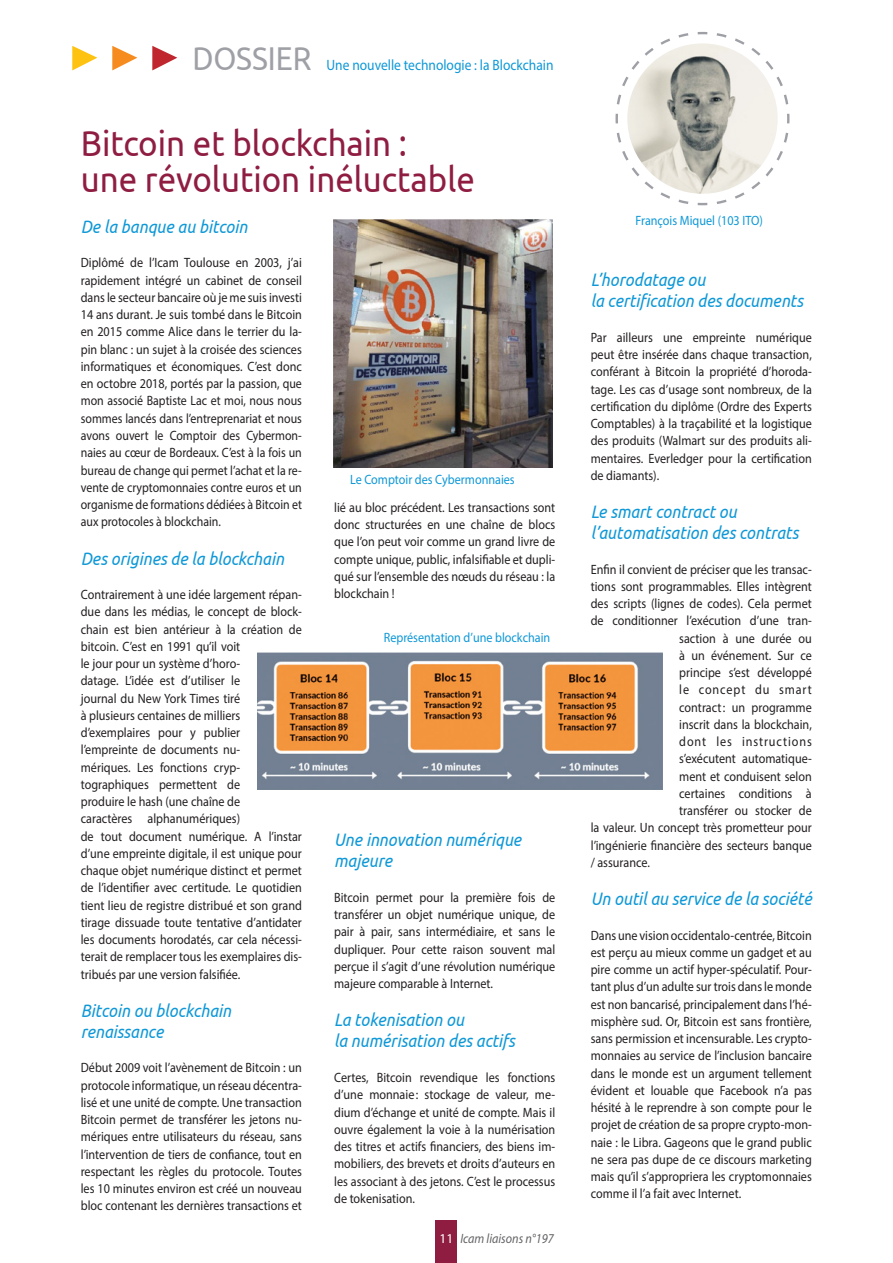
<style>
.page{position:relative;width:893px;height:1263px;background:#fff}
.page>*{position:absolute;margin:0;border:0;box-sizing:border-box;transform-origin:0 0}
.t1{font:36px "Ubuntu";color:#8f1d42;scale:.92 1}
.t2{font:33px "Ubuntu";color:#9ea0a6;scale:.9 1}
.t3{font:italic 18px/21px "Ubuntu";color:#0e98d7;scale:.9 1}
.t4{font:15px "Myriad Pro";color:#0e98d7;scale:.9 1}
.t5{font:13.5px/17.2px "Myriad Pro";color:#231f20;text-align:justify;scale:.9 1}
.t6{font:13.5px "Myriad Pro";color:#0e98d7;scale:.9 1}
.t7{font:13.5px "Myriad Pro";letter-spacing:.075em;color:#231f20;scale:.9 1}
.t8{font:italic 13.5px "Myriad Pro";color:#636366;scale:.9 1}
.t9{font:13.5px "Myriad Pro";color:#fff}
</style>
<div class="page">
<svg style="left:72px;top:46px;width:25px;height:24px"></svg>
<svg style="left:112px;top:46px;width:25px;height:24px"></svg>
<svg style="left:152px;top:46px;width:25px;height:24px"></svg>
<div style="left:436px;top:1220px;width:21px;height:43px;background:#8f1d42"></div>
<svg style="left:615px;top:32px;width:175px;height:174px"></svg>
<img style="left:627px;top:43px;width:151px;height:151px;border-radius:75px">
<img style="left:333px;top:219px;width:219px;height:248px">
<img style="left:257px;top:653px;width:405px;height:136px">
<p class="t2" style="left:192px;top:39px;width:134px">DOSSIER</p>
<p class="t4" style="left:327px;top:56px;width:254px">Une nouvelle technologie : la Blockchain</p>
<p class="t1" style="left:81px;top:121px;width:356px">Bitcoin et blockchain :</p>
<p class="t1" style="left:81px;top:157px;width:430px">une révolution inéluctable</p>
<p class="t3" style="left:81px;top:215px;width:187px">De la banque au bitcoin</p>
<p class="t5" style="left:81px;top:254px;width:247px">Diplômé de l’Icam Toulouse en 2003, j’ai rapidement intégré un cabinet de conseil dans le secteur bancaire où je me suis investi 14 ans durant. Je suis tombé dans le Bitcoin en 2015 comme Alice dans le terrier du la&shy;pin blanc : un sujet à la croisée des sciences informatiques et économiques. C’est donc en octobre 2018, portés par la passion, que mon associé Baptiste Lac et moi, nous nous sommes lancés dans l’entreprenariat et nous avons ouvert le Comptoir des Cybermon&shy;naies au cœur de Bordeaux. C’est à la fois un bureau de change qui permet l’achat et la re&shy;vente de cryptomonnaies contre euros et un organisme de formations dédiées à Bitcoin et aux protocoles à blockchain.</p>
<p class="t3" style="left:81px;top:547px;width:227px">Des origines de la blockchain</p>
<p class="t5" style="left:81px;top:586px;width:247px;text-align:left">Contrairement à une idée largement répan&shy;due dans les médias, le concept de block&shy;chain est bien antérieur à la création de bitcoin. C’est en 1991 qu’il voit<br>le jour pour un système d’horo-<br>datage. L’idée est d’utiliser le<br>journal du New York Times tiré<br>à plusieurs centaines de milliers d’exemplaires pour y publier<br>l’empreinte de documents nu-<br>mériques. Les fonctions cryp&shy;tographiques permettent de<br>produire le hash (une chaîne de<br>caractères alphanumériques)<br>de tout document numérique. A l’instar d’une empreinte digitale, il est unique pour chaque objet numérique distinct et permet de l’identifier avec certitude. Le quotidien tient lieu de registre distribué et son grand tirage dissuade toute tentative d’antidater les documents horodatés, car cela nécessi&shy;terait de remplacer tous les exemplaires dis&shy;tribués par une version falsifiée.</p>
<p class="t3" style="left:81px;top:999px;width:169px">Bitcoin ou blockchain</p>
<p class="t3" style="left:81px;top:1020px;width:93px">renaissance</p>
<p class="t5" style="left:81px;top:1059px;width:247px">Début 2009 voit l’avènement de Bitcoin : un protocole informatique, un réseau décentra&shy;lisé et une unité de compte. Une transaction Bitcoin permet de transférer les jetons nu&shy;mériques entre utilisateurs du réseau, sans l’intervention de tiers de confiance, tout en respectant les règles du protocole. Toutes les 10 minutes environ est créé un nouveau bloc contenant les dernières transactions et</p>
<p class="t6" style="left:350px;top:471px;width:184px">Le Comptoir des Cybermonnaies</p>
<p class="t5" style="left:334px;top:498px;width:247px">lié au bloc précédent. Les transactions sont donc structurées en une chaîne de blocs que l’on peut voir comme un grand livre de compte unique, public, infalsifiable et dupli&shy;qué sur l’ensemble des nœuds du réseau : la blockchain !</p>
<p class="t6" style="left:384px;top:629px;width:187px">Représentation d’une blockchain</p>
<p class="t3" style="left:334px;top:829px;width:209px">Une innovation numérique majeure</p>
<p class="t5" style="left:334px;top:888px;width:247px">Bitcoin permet pour la première fois de transférer un objet numérique unique, de pair à pair, sans intermédiaire, et sans le dupliquer. Pour cette raison souvent mal perçue il s’agit d’une révolution numérique majeure comparable à Internet.</p>
<p class="t3" style="left:334px;top:1009px;width:146px">La tokenisation ou</p>
<p class="t3" style="left:334px;top:1030px;width:202px">la numérisation des actifs</p>
<p class="t5" style="left:334px;top:1068px;width:247px">Certes, Bitcoin revendique les fonctions d’une monnaie : stockage de valeur, me&shy;dium d’échange et unité de compte. Mais il ouvre également la voie à la numérisation des titres et actifs financiers, des biens im&shy;mobiliers, des brevets et droits d’auteurs en les associant à des jetons. C’est le processus de tokenisation.</p>
<p class="t9" style="left:439px;top:1230px;width:15px">11</p>
<p class="t8" style="left:460px;top:1230px;width:105px">Icam liaisons n°197</p>
<p class="t6" style="left:635px;top:212px;width:143px">François Miquel (103 ITO)</p>
<p class="t3" style="left:591px;top:269px;width:129px">L’horodatage ou</p>
<p class="t3" style="left:591px;top:290px;width:238px">la certification des documents</p>
<p class="t5" style="left:591px;top:328px;width:247px">Par ailleurs une empreinte numérique peut être insérée dans chaque transaction, conférant à Bitcoin la propriété d’horoda&shy;tage. Les cas d’usage sont nombreux, de la certification du diplôme (Ordre des Experts Comptables) à la traçabilité et la logistique des produits (Walmart sur des produits ali&shy;mentaires. Everledger pour la certification de diamants).</p>
<p class="t3" style="left:591px;top:501px;width:164px">Le smart contract ou</p>
<p class="t3" style="left:591px;top:522px;width:232px">l’automatisation des contrats</p>
<p class="t5" style="left:591px;top:560px;width:247px">Enfin il convient de préciser que les transac-</p>
<p class="t5" style="left:591px;top:577px;width:247px">tions sont programmables. Elles intègrent</p>
<p class="t5" style="left:591px;top:595px;width:247px">des scripts (lignes de codes). Cela permet</p>
<p class="t5" style="left:591px;top:612px;width:247px">de conditionner l’exécution d’une tran-</p>
<p class="t5" style="left:679px;top:629px;width:149px">saction à une durée ou</p>
<p class="t5" style="left:679px;top:646px;width:149px">à un événement. Sur ce</p>
<p class="t5" style="left:679px;top:664px;width:149px">principe s’est développé</p>
<p class="t7" style="left:679px;top:681px;width:149px">le concept du smart</p>
<p class="t5" style="left:679px;top:698px;width:149px">contract : un programme</p>
<p class="t5" style="left:679px;top:715px;width:149px">inscrit dans la blockchain,</p>
<p class="t7" style="left:679px;top:733px;width:149px">dont les instructions</p>
<p class="t5" style="left:679px;top:750px;width:149px">s’exécutent automatique-</p>
<p class="t5" style="left:679px;top:767px;width:149px">ment et conduisent selon</p>
<p class="t5" style="left:679px;top:784px;width:149px">certaines conditions à</p>
<p class="t5" style="left:679px;top:802px;width:149px">transférer ou stocker de</p>
<p class="t5" style="left:591px;top:819px;width:247px">la valeur. Un concept très prometteur pour</p>
<p class="t5" style="left:591px;top:836px;width:247px">l’ingénierie financière des secteurs banque</p>
<p class="t5" style="left:591px;top:853px;width:67px">/ assurance.</p>
<p class="t3" style="left:591px;top:888px;width:247px">Un outil au service de la société</p>
<p class="t5" style="left:591px;top:926px;width:247px">Dans une vision occidentalo-centrée, Bitcoin est perçu au mieux comme un gadget et au pire comme un actif hyper-spéculatif. Pour&shy;tant plus d’un adulte sur trois dans le monde est non bancarisé, principalement dans l’hé&shy;misphère sud. Or, Bitcoin est sans frontière, sans permission et incensurable. Les crypto&shy;monnaies au service de l’inclusion bancaire dans le monde est un argument tellement évident et louable que Facebook n’a pas hésité à le reprendre à son compte pour le projet de création de sa propre crypto-mon&shy;naie : le Libra. Gageons que le grand public ne sera pas dupe de ce discours marketing mais qu’il s’appropriera les cryptomonnaies comme il l’a fait avec Internet.</p>
</div>
